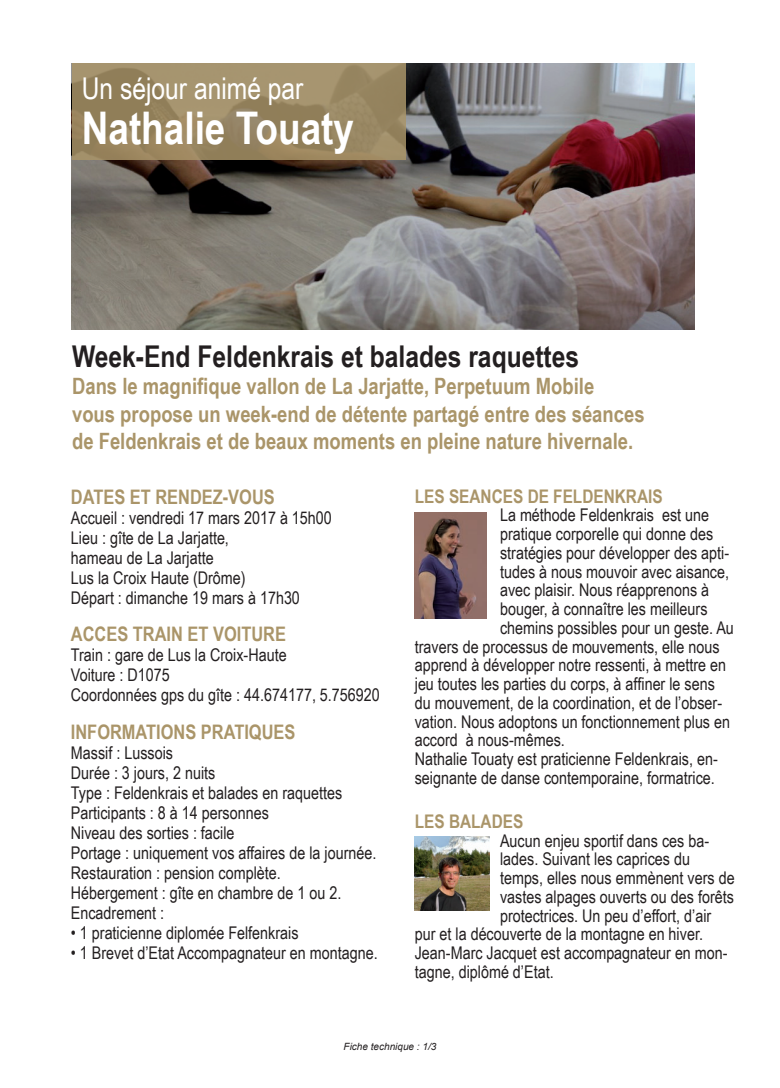
<style>
.page{position:relative;width:780px;height:1088px;background:#fff}
.page>*{position:absolute;margin:0;border:0;box-sizing:border-box;transform-origin:0 0}
.t1{font:700 45px "Arial Narrow";color:#fff}
.t2{font:700 30px "Arial Narrow";color:#231f20}
.t3{font:30px "Arial Narrow";color:#fff}
.t4{font:700 22.5px/27.5px "Arial Narrow";color:#aa9569}
.t5{font:700 20px "Arial Narrow";color:#aa9569}
.t6{font:700 18.75px "Arial Narrow";color:#aa9569}
.t7{font:17.5px/20px "Arial Narrow";color:#231f20}
.t8{font:italic 10px "Arial";color:#231f20}
</style>
<div class="page">
<img style="left:71px;top:63px;width:623px;height:267px">
<div style="left:72px;top:63px;width:333px;height:96px;background:linear-gradient(to right,#998660,#9d8b66)"></div>
<img style="left:415px;top:836px;width:74px;height:74px">
<img style="left:415px;top:512px;width:71px;height:106px">
<h2 class="t3" style="left:82px;top:66px;width:223px">Un séjour animé par</h2>
<h1 class="t1" style="left:82px;top:94px;width:274px">Nathalie Touaty</h1>
<h2 class="t2" style="left:72px;top:333px;width:508px">Week-End Feldenkrais et balades raquettes</h2>
<p class="t4" style="left:72px;top:371px;width:574px">Dans le magnifique vallon de La Jarjatte, Perpetuum Mobile<br>vous propose un week-end de détente partagé entre des séances de Feldenkrais et de beaux moments en pleine nature hivernale.</p>
<p class="t5" style="left:71px;top:481px;width:205px">DATES ET RENDEZ-VOUS</p>
<p class="t7" style="left:71px;top:507px;width:262px">Accueil : vendredi 17 mars 2017 à 15h00<br>Lieu : gîte de La Jarjatte,<br>hameau de La Jarjatte<br>Lus la Croix Haute (Drôme)<br>Départ : dimanche 19 mars à 17h30</p>
<p class="t5" style="left:71px;top:619px;width:217px">ACCES TRAIN ET VOITURE</p>
<p class="t7" style="left:71px;top:644px;width:310px">Train : gare de Lus la Croix-Haute<br>Voiture : D1075<br>Coordonnées gps du gîte : 44.674177, 5.756920</p>
<p class="t5" style="left:71px;top:716px;width:226px">INFORMATIONS PRATIQUES</p>
<p class="t7" style="left:71px;top:742px;width:307px">Massif : Lussois<br>Durée : 3 jours, 2 nuits<br>Type : Feldenkrais et balades en raquettes<br>Participants : 8 à 14 personnes<br>Niveau des sorties : facile<br>Portage : uniquement vos affaires de la journée.<br>Restauration : pension complète.<br>Hébergement : gîte en chambre de 1 ou 2.<br>Encadrement :</p>
<p class="t7" style="left:71px;top:922px;width:229px">• 1 praticienne diplomée Felfenkrais</p>
<p class="t7" style="left:71px;top:942px;width:308px">• 1 Brevet d’Etat Accompagnateur en montagne.</p>
<p class="t6" style="left:415px;top:482px;width:249px">LES SEANCES DE FELDENKRAIS</p>
<p class="t7" style="left:500px;top:505px;width:211px">La méthode Feldenkrais est une</p>
<p class="t7" style="left:500px;top:523px;width:214px">pratique corporelle qui donne des</p>
<p class="t7" style="left:500px;top:542px;width:230px">stratégies pour développer des apti-</p>
<p class="t7" style="left:500px;top:561px;width:230px">tudes à nous mouvoir avec aisance,</p>
<p class="t7" style="left:500px;top:580px;width:211px">avec plaisir. Nous réapprenons à</p>
<p class="t7" style="left:500px;top:598px;width:209px">bouger, à connaître les meilleurs</p>
<p class="t7" style="left:500px;top:617px;width:235px">chemins possibles pour un geste. Au</p>
<p class="t7" style="left:415px;top:636px;width:306px">travers de processus de mouvements, elle nous</p>
<p class="t7" style="left:415px;top:655px;width:313px">apprend à développer notre ressenti, à mettre en</p>
<p class="t7" style="left:415px;top:673px;width:301px">jeu toutes les parties du corps, à affiner le sens</p>
<p class="t7" style="left:415px;top:692px;width:309px">du mouvement, de la coordination, et de l’obser-</p>
<p class="t7" style="left:415px;top:711px;width:317px">vation. Nous adoptons un fonctionnement plus en</p>
<p class="t7" style="left:415px;top:729px;width:151px">accord à nous-mêmes.</p>
<p class="t7" style="left:415px;top:748px;width:304px">Nathalie Touaty est praticienne Feldenkrais, en-</p>
<p class="t7" style="left:415px;top:767px;width:301px">seignante de danse contemporaine, formatrice.</p>
<p class="t6" style="left:415px;top:807px;width:110px">LES BALADES</p>
<p class="t7" style="left:500px;top:830px;width:211px">Aucun enjeu sportif dans ces ba-</p>
<p class="t7" style="left:500px;top:848px;width:191px">lades. Suivant les caprices du</p>
<p class="t7" style="left:500px;top:867px;width:236px">temps, elles nous emmènent vers de</p>
<p class="t7" style="left:500px;top:886px;width:235px">vastes alpages ouverts ou des forêts</p>
<p class="t7" style="left:500px;top:905px;width:213px">protectrices. Un peu d’effort, d’air</p>
<p class="t7" style="left:415px;top:923px;width:290px">pur et la découverte de la montagne en hiver.</p>
<p class="t7" style="left:415px;top:942px;width:314px">Jean-Marc Jacquet est accompagnateur en mon-</p>
<p class="t7" style="left:415px;top:961px;width:140px">tagne, diplômé d’Etat.</p>
<p class="t8" style="left:343px;top:1040px;width:94px">Fiche technique : 1/3</p>
</div>
